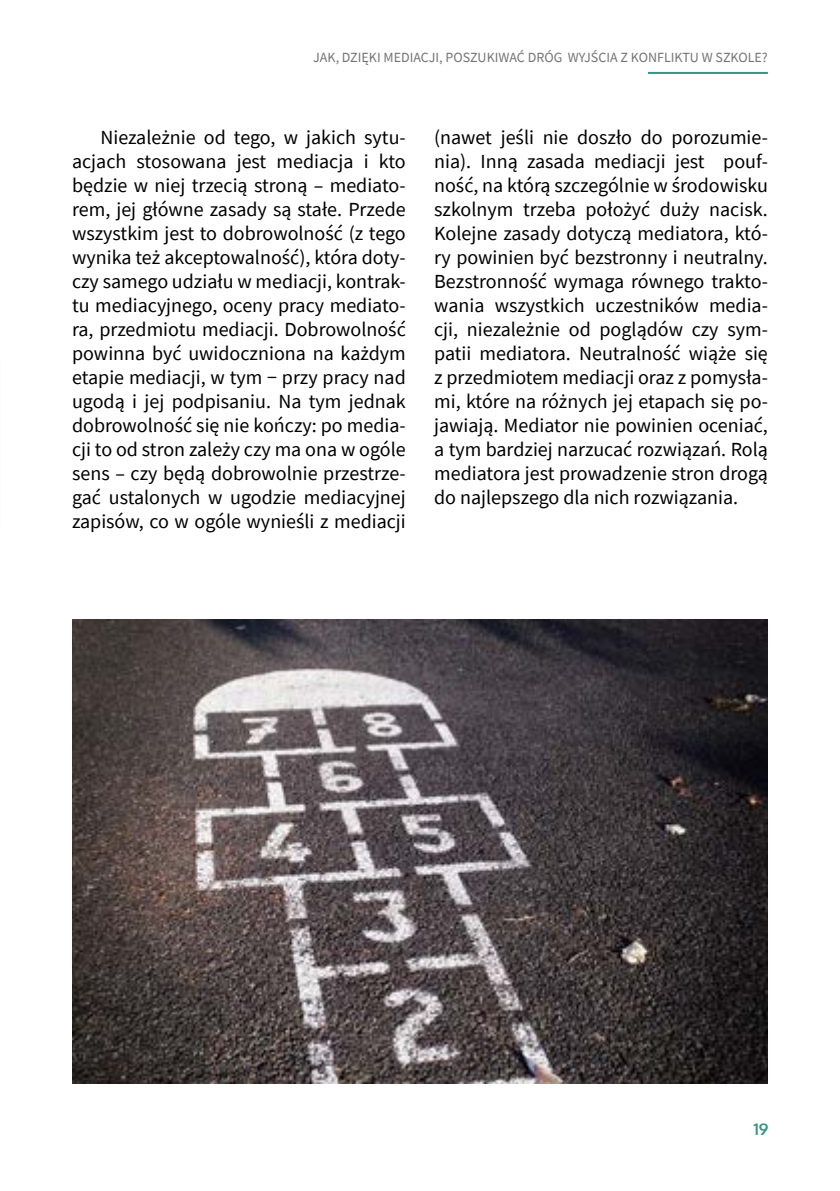
<style>
.page{position:relative;width:840px;height:1191px;background:#fff}
.page>*{position:absolute;margin:0;border:0;box-sizing:border-box;transform-origin:0 0}
.t1{font:20px/24px "Source Sans Pro";color:#000;text-align:justify}
.t2{font:700 16px "Oxygen";color:#379482}
.t3{font:14px "Source Sans Pro";color:#757373}
</style>
<div class="page">
<hr style="left:647px;top:72px;width:120px;height:2px;background:#379482">
<img style="left:72px;top:619px;width:695px;height:464px">
<p class="t3" style="left:313px;top:48px;width:456px">JAK, DZIĘKI MEDIACJI, POSZUKIWAĆ DRÓG WYJŚCIA Z KONFLIKTU W SZKOLE?</p>
<p class="t1" style="left:72px;top:125px;width:335px;text-indent:28px">Niezależnie od tego, w jakich sytu&shy;acjach stosowana jest mediacja i kto będzie w niej trzecią stroną – mediato&shy;rem, jej główne zasady są stałe. Przede wszystkim jest to dobrowolność (z tego wynika też akceptowalność), która doty&shy;czy samego udziału w mediacji, kontrak&shy;tu mediacyjnego, oceny pracy mediato&shy;ra, przedmiotu mediacji. Dobrowolność powinna być uwidoczniona na każdym etapie mediacji, w tym − przy pracy nad ugodą i jej podpisaniu. Na tym jednak dobrowolność się nie kończy: po media&shy;cji to od stron zależy czy ma ona w ogóle sens – czy będą dobrowolnie przestrze&shy;gać ustalonych w ugodzie mediacyjnej zapisów, co w ogóle wynieśli z mediacji</p>
<p class="t1" style="left:434px;top:125px;width:335px">(nawet jeśli nie doszło do porozumie&shy;nia). Inną zasada mediacji jest pouf&shy;ność, na którą szczególnie w środowisku szkolnym trzeba położyć duży nacisk.<br>Kolejne zasady dotyczą mediatora, któ&shy;ry powinien być bezstronny i neutralny.<br>Bezstronność wymaga równego trakto&shy;wania wszystkich uczestników media&shy;cji, niezależnie od poglądów czy sym&shy;patii mediatora. Neutralność wiąże się z przedmiotem mediacji oraz z pomysła&shy;mi, które na różnych jej etapach się po&shy;jawiają. Mediator nie powinien oceniać, a tym bardziej narzucać rozwiązań. Rolą mediatora jest prowadzenie stron drogą do najlepszego dla nich rozwiązania.</p>
<p class="t2" style="left:752px;top:1119px;width:16px">19</p>
</div>
